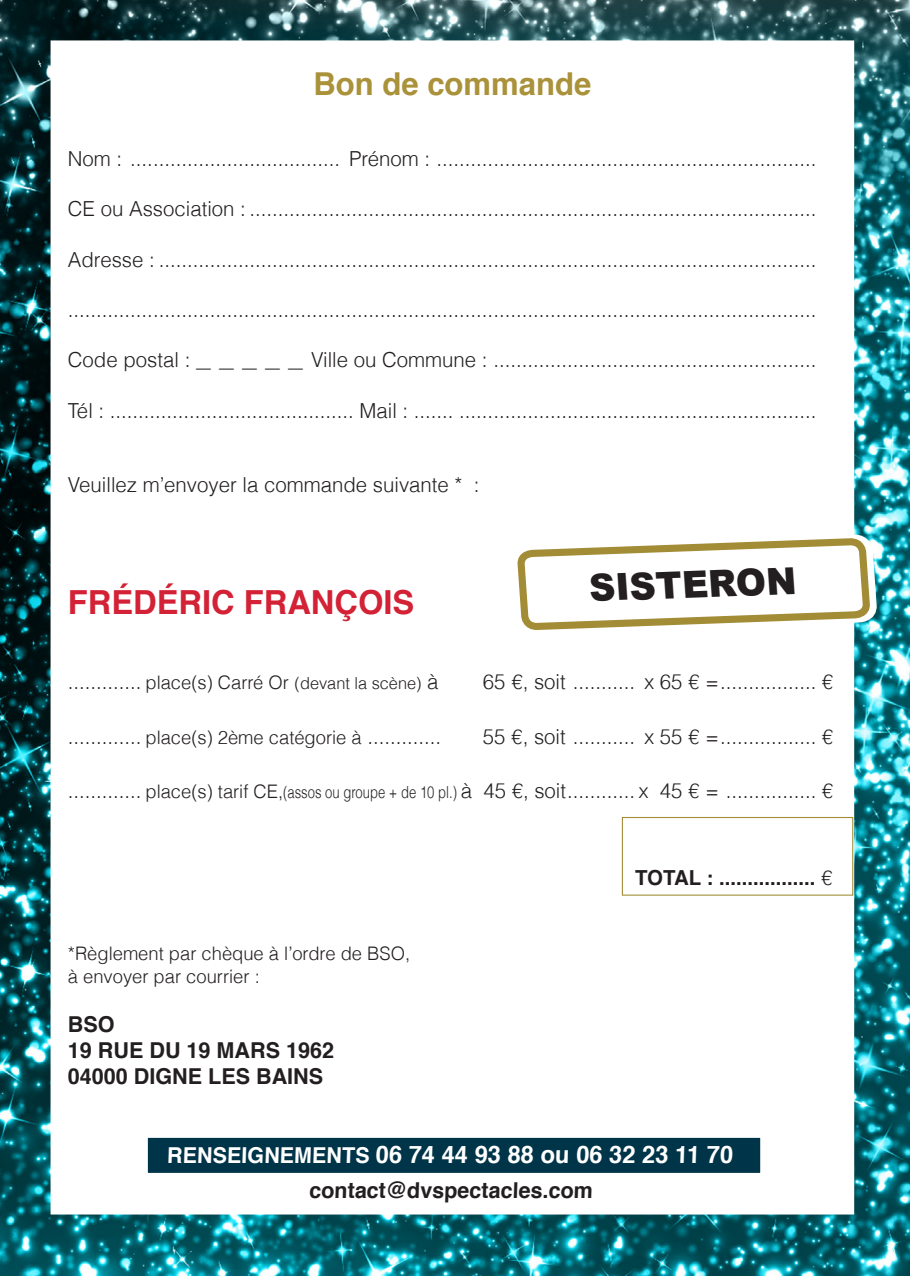
<style>
.page{position:relative;width:910px;height:1276px;background:#fff}
.page>*{position:absolute;margin:0;border:0;box-sizing:border-box;transform-origin:0 0}
.t1{font:900 37.2px "Arial";color:#231f20}
.t2{font:700 33px "Helvetica";color:#d32135}
.t3{font:700 31.5px "Helvetica";color:#aa923b}
.t4{font:700 24px "Helvetica";color:#fff}
.t5{font:700 21.9px "Helvetica";color:#231f20}
.t6{font:300 20.7px "Helvetica";color:#231f20}
.t7{font:700 20.7px "Helvetica";letter-spacing:-.01em;color:#231f20}
.t8{font:300 18.6px "Helvetica";color:#231f20}
.s1{font-size:20.7px}
.s2{font-size:16.5px}
.s3{font-size:18.6px}
.s4{font-weight:300}
.s5{font-size:21.9px}
</style>
<div class="page">
<img style="left:0;top:0;width:910px;height:1276px">
<div style="left:51px;top:40px;width:803px;height:1174px;background:#fff"></div>
<div style="left:147px;top:1136px;width:614px;height:38px;background:#003449;border:1px solid #fff"></div>
<svg style="left:517px;top:527px;width:368px;height:115px"></svg>
<div style="left:622px;top:817px;width:231px;height:78px;border:1px solid #a38c36"></div>
<p class="t3" style="left:313px;top:58px;width:279px">Bon de commande</p>
<p class="t6" style="left:68px;top:146px;width:750px">Nom : ..................................... Prénom : ...................................................................</p>
<p class="t6" style="left:68px;top:196px;width:750px">CE ou Association : ....................................................................................................</p>
<p class="t6" style="left:68px;top:246px;width:750px">Adresse : ....................................................................................................................</p>
<p class="t6" style="left:68px;top:297px;width:750px">....................................................................................................................................</p>
<p class="t6" style="left:68px;top:347px;width:750px">Code postal : _ _ _ _ _ Ville ou Commune : .........................................................</p>
<p class="t6" style="left:68px;top:397px;width:750px">Tél : ........................................... Mail : ....... ...............................................................</p>
<p class="t6" style="left:68px;top:472px;width:413px">Veuillez m’envoyer la commande suivante * :</p>
<p class="t2" style="left:68px;top:576px;width:348px">FRÉDÉRIC FRANÇOIS</p>
<p class="t1" style="left:589px;top:561px;width:209px;rotate:-2deg">SISTERON</p>
<p class="t8" style="left:68px;top:670px;width:372px"><span class="s1">.............</span> place(s) Carré Or <span class="s2">(devant la scène)</span> <span class="s1">à</span></p>
<p class="t6" style="left:483px;top:668px;width:352px">65 €, soit ........... x 65 € =................. €</p>
<p class="t6" style="left:68px;top:723px;width:375px">............. <span class="s3">place(s) 2ème catégorie à</span> .............</p>
<p class="t6" style="left:483px;top:723px;width:352px">55 €, soit ........... x 55 € =................. €</p>
<p class="t6" style="left:68px;top:778px;width:767px">............. <span class="s3">place(s) tarif CE,</span><span class="s2">(assos ou groupe + de 10 pl.)</span> à 45 €, soit............ x 45 € = ................ €</p>
<p class="t8" style="left:68px;top:942px;width:344px">*Règlement par chèque à l’ordre de BSO,</p>
<p class="t8" style="left:68px;top:964px;width:193px">à envoyer par courrier :</p>
<p class="t5" style="left:68px;top:1006px;width:48px">BSO</p>
<p class="t5" style="left:68px;top:1032px;width:268px">19 RUE DU 19 MARS 1962</p>
<p class="t5" style="left:68px;top:1059px;width:257px">04000 DIGNE LES BAINS</p>
<p class="t7" style="left:635px;top:861px;width:199px">TOTAL : ................. <span class="s4">€</span></p>
<p class="t4" style="left:167px;top:1135px;width:569px"><span class="s5">RENSEIGNEMENTS</span> 06 74 44 93 88 ou 06 32 23 11 70</p>
<p class="t5" style="left:309px;top:1172px;width:286px">contact@dvspectacles.com</p>
</div>
